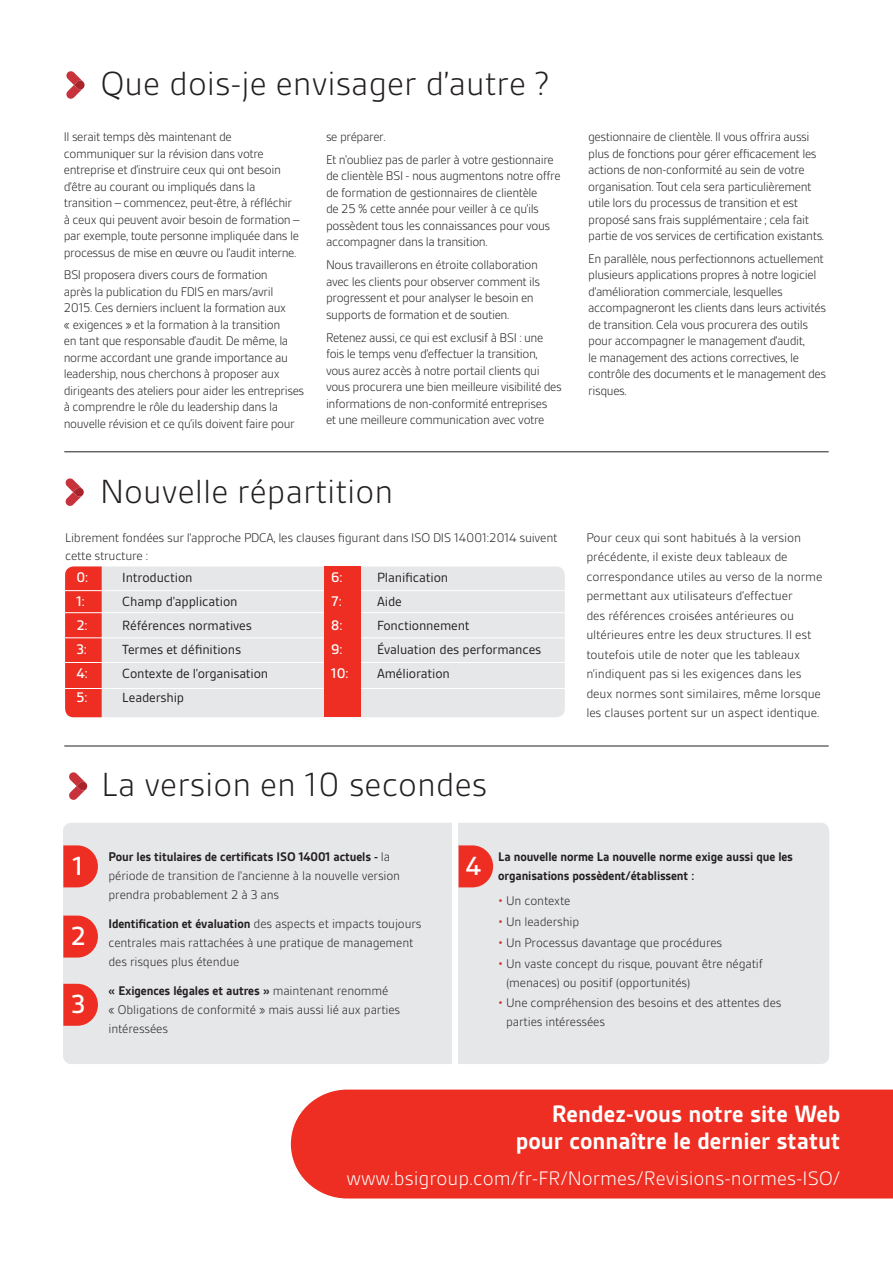
<style>
.page{position:relative;width:893px;height:1263px;background:#fff}
.page>*{position:absolute;margin:0;border:0;box-sizing:border-box;transform-origin:0 0}
.t1{font:300 36px "BSI Gesta";color:#231f20}
.t2{font:500 28.2px "BSI Gesta";color:#fff}
.t3{font:700 25.5px/27px "BSI Gesta";color:#fff;text-align:right}
.t4{font:300 21px "BSI Gesta";color:#fff}
.t5{font:500 15px "BSI Gesta";color:#fff}
.t6{font:14.25px "BSI Gesta";letter-spacing:-.01em;color:#231f20}
.t7{font:300 13.5px/16.5px "BSI Gesta";letter-spacing:-.03em;color:#231f20}
.t8{font:300 13.5px/19.5px "BSI Gesta";letter-spacing:-.01em;color:#231f20}
.t9{font:700 13.5px/18.8px "BSI Gesta";letter-spacing:-.01em;color:#231f20}
.s1{font-weight:700}
.s2{color:#c9312b}
</style>
<div class="page">
<svg style="left:69px;top:772px;width:19px;height:28px"></svg>
<svg style="left:66px;top:71px;width:19px;height:28px"></svg>
<hr style="left:64px;top:451px;width:765px;height:1px;background:#231f20">
<hr style="left:64px;top:746px;width:765px;height:1px;background:#231f20">
<svg style="left:66px;top:478px;width:18px;height:28px"></svg>
<div style="left:65px;top:566px;width:500px;height:151px;background:#e6e7e9;border-radius:9px"></div>
<svg style="left:65px;top:566px;width:37px;height:151px;background:#ee3227"></svg>
<hr style="left:63px;top:590px;width:502px;height:1px;background:#fff">
<hr style="left:63px;top:612px;width:502px;height:1px;background:#fff">
<hr style="left:63px;top:637px;width:502px;height:1px;background:#fff">
<hr style="left:63px;top:662px;width:502px;height:1px;background:#fff">
<hr style="left:63px;top:688px;width:502px;height:1px;background:#fff">
<div style="left:324px;top:566px;width:37px;height:151px;background:#ee2e22"></div>
<div style="left:63px;top:823px;width:766px;height:241px;background:#e6e7e9;border-radius:9px"></div>
<svg style="left:63px;top:845px;width:35px;height:42px"></svg>
<svg style="left:63px;top:915px;width:35px;height:42px"></svg>
<svg style="left:63px;top:984px;width:35px;height:42px"></svg>
<svg style="left:459px;top:845px;width:34px;height:42px"></svg>
<div style="left:452px;top:817px;width:6px;height:255px;background:#fff"></div>
<div style="left:291px;top:1089px;width:602px;height:109px;background:#ee2e22"></div>
<h1 class="t1" style="left:101px;top:65px;width:450px">Que dois-je envisager d’autre ?</h1>
<p class="t7" style="left:64px;top:129px;width:237px">Il serait temps dès maintenant de communiquer sur la révision dans votre entreprise et d’instruire ceux qui ont besoin d’être au courant ou impliqués dans la transition – commencez, peut-être, à réfléchir à ceux qui peuvent avoir besoin de formation – par exemple, toute personne impliquée dans le processus de mise en œuvre ou l’audit interne.</p>
<p class="t7" style="left:64px;top:267px;width:242px">BSI proposera divers cours de formation<br>après la publication du FDIS en mars/avril 2015. Ces derniers incluent la formation aux<br>« exigences » et la formation à la transition<br>en tant que responsable d’audit. De même, la norme accordant une grande importance au leadership, nous cherchons à proposer aux dirigeants des ateliers pour aider les entreprises à comprendre le rôle du leadership dans la nouvelle révision et ce qu’ils doivent faire pour</p>
<p class="t7" style="left:326px;top:125px;width:229px;line-height:23px">se préparer.<br>Et n’oubliez pas de parler à votre gestionnaire</p>
<p class="t7" style="left:326px;top:168px;width:236px">de clientèle BSI - nous augmentons notre offre de formation de gestionnaires de clientèle<br>de 25 % cette année pour veiller à ce qu’ils possèdent tous les connaissances pour vous accompagner dans la transition.</p>
<p class="t7" style="left:326px;top:257px;width:216px">Nous travaillerons en étroite collaboration avec les clients pour observer comment ils progressent et pour analyser le besoin en supports de formation et de soutien.</p>
<p class="t7" style="left:326px;top:329px;width:237px">Retenez aussi, ce qui est exclusif à BSI : une fois le temps venu d’effectuer la transition, vous aurez accès à notre portail clients qui vous procurera une bien meilleure visibilité des informations de non-conformité entreprises<br>et une meilleure communication avec votre</p>
<h1 class="t1" style="left:100px;top:472px;width:294px">Nouvelle répartition</h1>
<p class="t7" style="left:65px;top:529px;width:494px;line-height:17.7px">Librement fondées sur l’approche PDCA, les clauses figurant dans ISO DIS 14001:2014 suivent cette structure :</p>
<p class="t5" style="left:77px;top:569px;width:13px">0:</p>
<p class="t6" style="left:122px;top:570px;width:72px">Introduction</p>
<p class="t5" style="left:77px;top:593px;width:10px">1:</p>
<p class="t6" style="left:122px;top:594px;width:117px">Champ d’application</p>
<p class="t5" style="left:77px;top:618px;width:13px">2:</p>
<p class="t6" style="left:122px;top:618px;width:131px">Références normatives</p>
<p class="t5" style="left:77px;top:642px;width:12px">3:</p>
<p class="t6" style="left:122px;top:642px;width:120px">Termes et définitions</p>
<p class="t5" style="left:77px;top:666px;width:13px">4:</p>
<p class="t6" style="left:122px;top:666px;width:147px">Contexte de l’organisation</p>
<p class="t5" style="left:77px;top:690px;width:13px">5:</p>
<p class="t6" style="left:122px;top:690px;width:63px">Leadership</p>
<p class="t5" style="left:331px;top:569px;width:13px">6:</p>
<p class="t6" style="left:377px;top:570px;width:73px">Planification</p>
<p class="t5" style="left:331px;top:593px;width:12px">7:</p>
<p class="t6" style="left:377px;top:594px;width:26px">Aide</p>
<p class="t5" style="left:331px;top:618px;width:13px">8:</p>
<p class="t6" style="left:377px;top:618px;width:94px">Fonctionnement</p>
<p class="t5" style="left:331px;top:642px;width:13px">9:</p>
<p class="t6" style="left:377px;top:642px;width:166px">Évaluation des performances</p>
<p class="t5" style="left:331px;top:666px;width:19px">10:</p>
<p class="t6" style="left:377px;top:666px;width:74px">Amélioration</p>
<h1 class="t1" style="left:102px;top:766px;width:387px">La version en 10 secondes</h1>
<p class="t7" style="left:588px;top:129px;width:237px">gestionnaire de clientèle. Il vous offrira aussi plus de fonctions pour gérer efficacement les actions de non-conformité au sein de votre organisation. Tout cela sera particulièrement utile lors du processus de transition et est proposé sans frais supplémentaire ; cela fait partie de vos services de certification existants.</p>
<p class="t7" style="left:588px;top:250px;width:239px">En parallèle, nous perfectionnons actuellement plusieurs applications propres à notre logiciel d’amélioration commerciale, lesquelles accompagneront les clients dans leurs activités de transition. Cela vous procurera des outils pour accompagner le management d’audit,<br>le management des actions correctives, le contrôle des documents et le management des risques.</p>
<p class="t8" style="left:586px;top:528px;width:238px">Pour ceux qui sont habitués à la version précédente, il existe deux tableaux de correspondance utiles au verso de la norme permettant aux utilisateurs d’effectuer<br>des références croisées antérieures ou ultérieures entre les deux structures. Il est toutefois utile de noter que les tableaux n’indiquent pas si les exigences dans les deux normes sont similaires, même lorsque les clauses portent sur un aspect identique.</p>
<h2 class="t2" style="left:73px;top:851px;width:12px">1</h2>
<h2 class="t2" style="left:70px;top:921px;width:17px">2</h2>
<h2 class="t2" style="left:71px;top:989px;width:16px">3</h2>
<p class="t8" style="left:108px;top:848px;width:293px;line-height:18.8px"><span class="s1">Pour les titulaires de certificats ISO 14001 actuels -</span> la période de transition de l’ancienne à la nouvelle version prendra probablement 2 à 3 ans</p>
<p class="t8" style="left:108px;top:914px;width:315px;line-height:18.8px"><span class="s1">Identification et évaluation</span> des aspects et impacts toujours centrales mais rattachées à une pratique de management des risques plus étendue</p>
<p class="t8" style="left:108px;top:981px;width:293px;line-height:18.8px"><span class="s1">« Exigences légales et autres »</span> maintenant renommé<br>« Obligations de conformité » mais aussi lié aux parties intéressées</p>
<h2 class="t2" style="left:465px;top:851px;width:17px">4</h2>
<p class="t9" style="left:498px;top:847px;width:296px">La nouvelle norme La nouvelle norme exige aussi que les organisations possèdent/établissent :</p>
<p class="t8" style="left:498px;top:891px;width:74px"><span class="s2">•</span> Un contexte</p>
<p class="t8" style="left:498px;top:912px;width:83px"><span class="s2">•</span> Un leadership</p>
<p class="t8" style="left:498px;top:933px;width:226px"><span class="s2">•</span> Un Processus davantage que procédures</p>
<p class="t8" style="left:506px;top:954px;width:258px;line-height:18.8px;text-indent:-8px"><span class="s2">•</span> Un vaste concept du risque, pouvant être négatif (menaces) ou positif (opportunités)</p>
<p class="t8" style="left:506px;top:994px;width:277px;line-height:18.8px;text-indent:-8px"><span class="s2">•</span> Une compréhension des besoins et des attentes des parties intéressées</p>
<h3 class="t3" style="left:516px;top:1100px;width:326px">Rendez-vous notre site Web pour connaître le dernier statut</h3>
<h3 class="t4" style="left:346px;top:1167px;width:496px">www.bsigroup.com/fr-FR/Normes/Revisions-normes-ISO/</h3>
</div>
